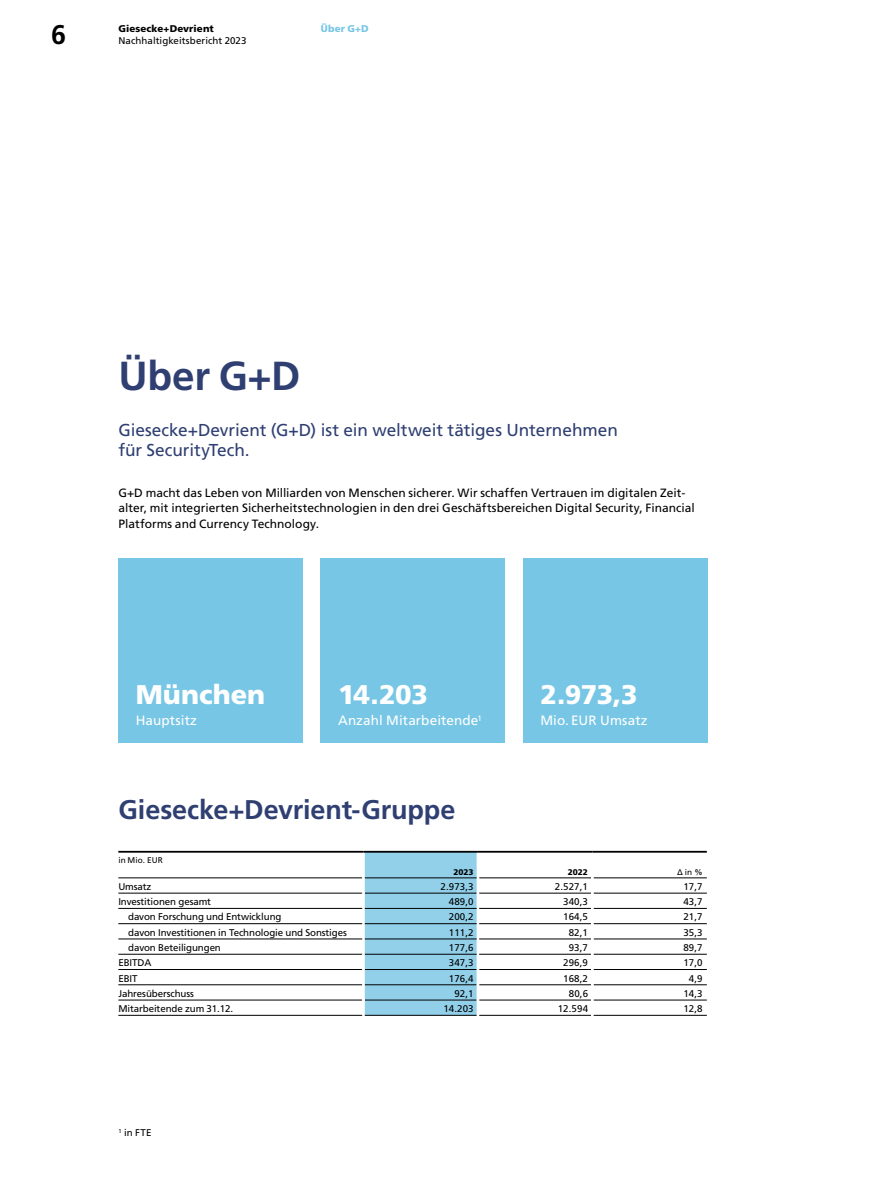
<style>
.page{position:relative;width:893px;height:1191px;background:#fff}
.page>*{position:absolute;margin:0;border:0;box-sizing:border-box;transform-origin:0 0}
.t1{font:700 40.5px "Frutiger LT Pro";color:#2f3f72}
.t2{font:700 27px "Frutiger LT Pro";letter-spacing:-.005em;color:#2f3f72}
.t3{font:900 27px "Frutiger LT Pro";color:#fff}
.t4{font:700 27px "Frutiger LT Pro";color:#000}
.t5{font:17.25px/20.4px "Frutiger LT Pro";letter-spacing:-.005em;color:#2f3f72}
.t6{font:13.5px "Frutiger LT Pro";letter-spacing:.01em;color:#fff}
.t7{font:12px/15.3px "Frutiger LT Pro";color:#000}
.t8{font:9.75px "Frutiger LT Pro";letter-spacing:-.01em;color:#000}
.t9{font:9.75px "Frutiger LT Pro";letter-spacing:.01em;color:#000}
.t10{font:900 9.75px "Frutiger LT Pro";letter-spacing:.01em;color:#000}
.t11{font:900 9.75px "Frutiger LT Pro";color:#77c6e5}
.t12{font:8.25px "Frutiger LT Pro";letter-spacing:.005em;color:#000}
.t13{font:900 8.25px "Frutiger LT Pro";color:#000}
</style>
<div class="page">
<div style="left:321px;top:558px;width:184px;height:184px;background:#77c6e5"></div>
<div style="left:118px;top:558px;width:184px;height:184px;background:#77c6e5"></div>
<div style="left:523px;top:558px;width:184px;height:184px;background:#77c6e5"></div>
<hr style="left:479px;top:877px;width:112px;height:1px;background:#000">
<hr style="left:593px;top:877px;width:114px;height:1px;background:#000">
<hr style="left:593px;top:893px;width:114px;height:1px;background:#000">
<hr style="left:479px;top:969px;width:112px;height:1px;background:#000">
<hr style="left:593px;top:969px;width:114px;height:1px;background:#000">
<hr style="left:479px;top:984px;width:112px;height:1px;background:#000">
<hr style="left:593px;top:984px;width:114px;height:1px;background:#000">
<hr style="left:479px;top:999px;width:112px;height:1px;background:#000">
<hr style="left:593px;top:999px;width:114px;height:1px;background:#000">
<hr style="left:479px;top:1015px;width:112px;height:1px;background:#000">
<hr style="left:593px;top:1015px;width:114px;height:1px;background:#000">
<hr style="left:118px;top:893px;width:244px;height:1px;background:#000">
<hr style="left:479px;top:893px;width:112px;height:1px;background:#000">
<svg style="left:363px;top:852px;width:115px;height:163px;background:#8ec8e1"></svg>
<hr style="left:118px;top:908px;width:244px;height:1px;background:#000">
<hr style="left:365px;top:908px;width:112px;height:1px;background:#000">
<hr style="left:479px;top:908px;width:112px;height:1px;background:#000">
<hr style="left:593px;top:908px;width:114px;height:1px;background:#000">
<hr style="left:118px;top:923px;width:244px;height:1px;background:#000">
<hr style="left:365px;top:923px;width:112px;height:1px;background:#000">
<hr style="left:479px;top:923px;width:112px;height:1px;background:#000">
<hr style="left:593px;top:923px;width:114px;height:1px;background:#000">
<hr style="left:118px;top:938px;width:244px;height:1px;background:#000">
<hr style="left:365px;top:938px;width:112px;height:1px;background:#000">
<hr style="left:479px;top:938px;width:112px;height:1px;background:#000">
<hr style="left:593px;top:938px;width:114px;height:1px;background:#000">
<hr style="left:118px;top:954px;width:244px;height:1px;background:#000">
<hr style="left:365px;top:954px;width:112px;height:1px;background:#000">
<hr style="left:479px;top:954px;width:112px;height:1px;background:#000">
<hr style="left:593px;top:954px;width:114px;height:1px;background:#000">
<hr style="left:118px;top:969px;width:244px;height:1px;background:#000">
<hr style="left:118px;top:984px;width:244px;height:1px;background:#000">
<hr style="left:118px;top:999px;width:244px;height:1px;background:#000">
<hr style="left:118px;top:1015px;width:244px;height:1px;background:#000">
<hr style="left:118px;top:877px;width:244px;height:1px;background:#000">
<hr style="left:362px;top:852px;width:3px;height:26px;background:#fff">
<hr style="left:477px;top:852px;width:2px;height:26px;background:#fff">
<hr style="left:365px;top:877px;width:112px;height:1px;background:#000">
<hr style="left:118px;top:851px;width:245px;height:1px;background:#000">
<hr style="left:363px;top:851px;width:115px;height:1px;background:#000">
<hr style="left:478px;top:851px;width:114px;height:1px;background:#000">
<hr style="left:592px;top:851px;width:115px;height:1px;background:#000">
<hr style="left:362px;top:878px;width:3px;height:15px;background:#fff">
<hr style="left:362px;top:954px;width:3px;height:15px;background:#fff">
<hr style="left:362px;top:969px;width:3px;height:15px;background:#fff">
<hr style="left:362px;top:984px;width:3px;height:16px;background:#fff">
<hr style="left:362px;top:1000px;width:3px;height:15px;background:#fff">
<hr style="left:365px;top:1015px;width:112px;height:1px;background:#000">
<h2 class="t4" style="left:51px;top:19px;width:17px">6</h2>
<p class="t10" style="left:118px;top:23px;width:97px">Giesecke+Devrient</p>
<p class="t9" style="left:118px;top:35px;width:130px">Nachhaltigkeitsbericht 2023</p>
<p class="t11" style="left:321px;top:23px;width:49px">Über G+D</p>
<h1 class="t1" style="left:118px;top:352px;width:184px">Über G+D</h1>
<h3 class="t5" style="left:118px;top:420px;width:501px">Giesecke+Devrient (G+D) ist ein weltweit tätiges Unternehmen für SecurityTech.</h3>
<p class="t7" style="left:118px;top:485px;width:578px">G+D macht das Leben von Milliarden von Menschen sicherer. Wir schaffen Vertrauen im digitalen Zeit&shy;alter, mit integrierten Sicherheitstechnologien in den drei Geschäftsbereichen Digital Security, Financial<br>Platforms and Currency Technology.</p>
<h2 class="t3" style="left:136px;top:678px;width:131px">München</h2>
<h3 class="t6" style="left:136px;top:712px;width:63px">Hauptsitz</h3>
<h2 class="t3" style="left:338px;top:678px;width:91px">14.203</h2>
<h3 class="t6" style="left:338px;top:712px;width:145px">Anzahl Mitarbeitende<sup>1</sup></h3>
<h2 class="t3" style="left:540px;top:678px;width:99px">2.973,3</h2>
<h3 class="t6" style="left:540px;top:712px;width:109px">Mio. EUR Umsatz</h3>
<h2 class="t2" style="left:118px;top:793px;width:339px">Giesecke+Devrient-Gruppe</h2>
<p class="t12" style="left:118px;top:855px;width:46px">in Mio. EUR</p>
<p class="t13" style="left:453px;top:866px;width:22px">2023</p>
<p class="t13" style="left:568px;top:866px;width:22px">2022</p>
<p class="t12" style="left:677px;top:867px;width:27px">∆ in %</p>
<p class="t8" style="left:118px;top:880px;width:35px">Umsatz</p>
<p class="t8" style="left:440px;top:880px;width:35px">2.973,3</p>
<p class="t8" style="left:555px;top:880px;width:35px">2.527,1</p>
<p class="t8" style="left:683px;top:880px;width:21px">17,7</p>
<p class="t8" style="left:118px;top:896px;width:94px">Investitionen gesamt</p>
<p class="t8" style="left:449px;top:896px;width:26px">489,0</p>
<p class="t8" style="left:563px;top:896px;width:26px">340,3</p>
<p class="t8" style="left:683px;top:896px;width:21px">43,7</p>
<p class="t8" style="left:128px;top:911px;width:155px">davon Forschung und Entwicklung</p>
<p class="t8" style="left:449px;top:911px;width:26px">200,2</p>
<p class="t8" style="left:563px;top:911px;width:26px">164,5</p>
<p class="t8" style="left:683px;top:911px;width:21px">21,7</p>
<p class="t8" style="left:128px;top:926px;width:220px">davon Investitionen in Technologie und Sonstiges</p>
<p class="t8" style="left:449px;top:926px;width:26px">111,2</p>
<p class="t8" style="left:569px;top:926px;width:21px">82,1</p>
<p class="t8" style="left:683px;top:926px;width:21px">35,3</p>
<p class="t8" style="left:128px;top:941px;width:94px">davon Beteiligungen</p>
<p class="t8" style="left:449px;top:941px;width:26px">177,6</p>
<p class="t8" style="left:569px;top:941px;width:21px">93,7</p>
<p class="t8" style="left:683px;top:941px;width:21px">89,7</p>
<p class="t8" style="left:118px;top:957px;width:35px">EBITDA</p>
<p class="t8" style="left:449px;top:957px;width:26px">347,3</p>
<p class="t8" style="left:563px;top:957px;width:26px">296,9</p>
<p class="t8" style="left:683px;top:957px;width:21px">17,0</p>
<p class="t8" style="left:118px;top:972px;width:21px">EBIT</p>
<p class="t8" style="left:449px;top:972px;width:26px">176,4</p>
<p class="t8" style="left:563px;top:972px;width:26px">168,2</p>
<p class="t8" style="left:689px;top:972px;width:15px">4,9</p>
<p class="t8" style="left:118px;top:987px;width:77px">Jahresüberschuss</p>
<p class="t8" style="left:454px;top:987px;width:21px">92,1</p>
<p class="t8" style="left:569px;top:987px;width:21px">80,6</p>
<p class="t8" style="left:683px;top:987px;width:21px">14,3</p>
<p class="t8" style="left:118px;top:1003px;width:116px">Mitarbeitende zum 31.12.</p>
<p class="t8" style="left:443px;top:1003px;width:32px">14.203</p>
<p class="t8" style="left:558px;top:1003px;width:32px">12.594</p>
<p class="t8" style="left:683px;top:1003px;width:21px">12,8</p>
<p class="t8" style="left:118px;top:1127px;width:35px"><sup>1</sup> in FTE</p>
</div>
